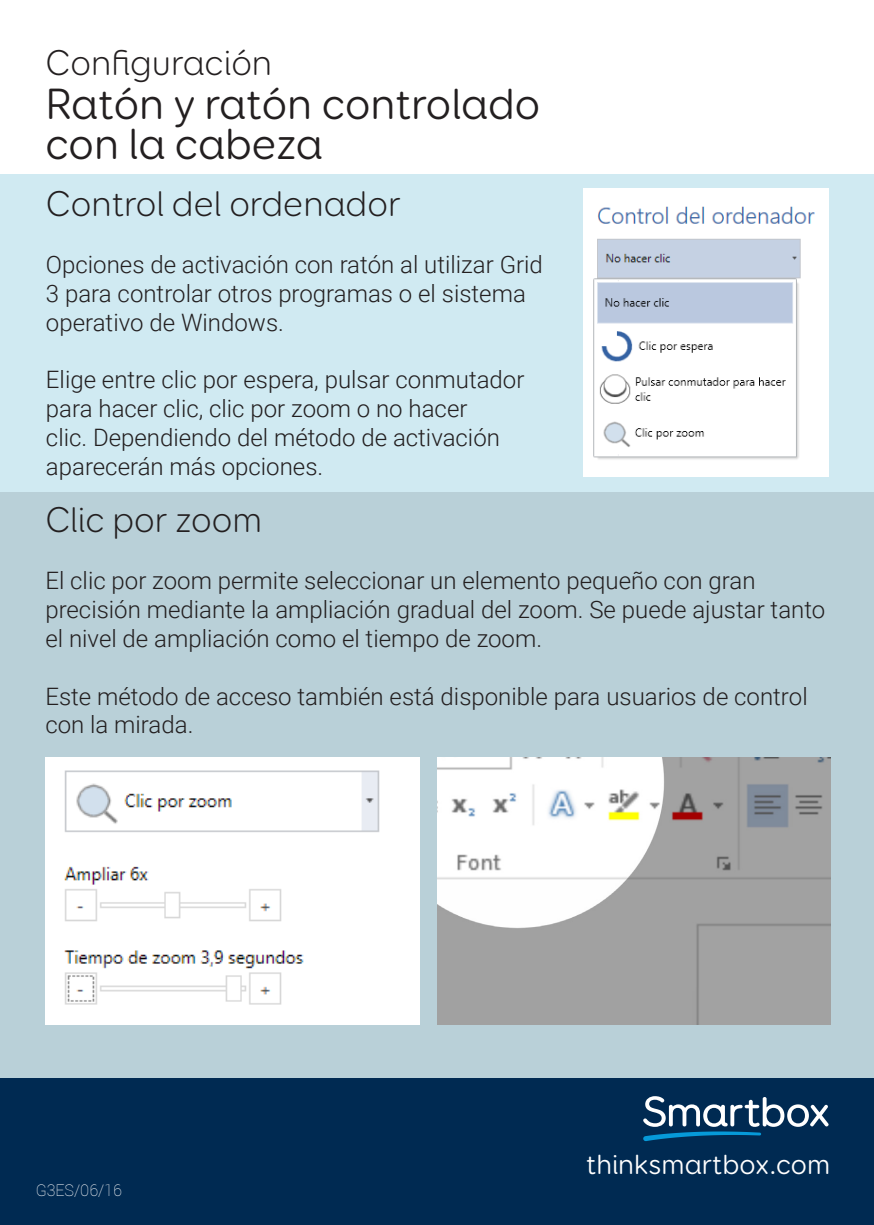
<style>
.page{position:relative;width:874px;height:1225px;background:#fff}
.page>*{position:absolute;margin:0;border:0;box-sizing:border-box;transform-origin:0 0}
.t1{font:44px/40px "Booster Next FY";color:#231f20}
.Para{font:300 36px "Booster Next FY";color:#231f20}
.t2{font:28px "Booster Next FY";color:#fff}
.Para-2{font:300 24px/28.8px "Roboto";color:#231f20}
.Para-3{font:100 16px "Roboto";color:#fff}
</style>
<div class="page">
<div style="left:0;top:492px;width:873px;height:586px;background:#b9d0d8"></div>
<div style="left:0;top:174px;width:873px;height:318px;background:#d0eaf2"></div>
<div style="left:0;top:1078px;width:873px;height:147px;background:#002a52"></div>
<svg style="left:643px;top:1096px;width:185px;height:45px"></svg>
<img style="left:583px;top:189px;width:244px;height:288px">
<img style="left:46px;top:757px;width:374px;height:267px">
<img style="left:437px;top:757px;width:392px;height:267px">
<p class="Para" style="left:46px;top:41px;width:228px">Configuración</p>
<p class="t1" style="left:45px;top:84px;width:496px">Ratón y ratón controlado con la cabeza</p>
<p class="Para" style="left:46px;top:182px;width:356px">Control del ordenador</p>
<p class="Para-2" style="left:46px;top:249px;width:498px">Opciones de activación con ratón al utilizar Grid<br>3 para controlar otros programas o el sistema operativo de Windows.</p>
<p class="Para-2" style="left:46px;top:364px;width:480px">Elige entre clic por espera, pulsar conmutador para hacer clic, clic por zoom o no hacer<br>clic. Dependiendo del método de activación aparecerán más opciones.</p>
<p class="Para" style="left:45px;top:498px;width:218px">Clic por zoom</p>
<p class="Para-2" style="left:45px;top:565px;width:781px">El clic por zoom permite seleccionar un elemento pequeño con gran precisión mediante la ampliación gradual del zoom. Se puede ajustar tanto el nivel de ampliación como el tiempo de zoom.</p>
<p class="Para-2" style="left:45px;top:681px;width:763px">Este método de acceso también está disponible para usuarios de control con la mirada.</p>
<p class="Para-3" style="left:36px;top:1179px;width:87px">G3ES/06/16</p>
<p class="t2" style="left:586px;top:1147px;width:245px">thinksmartbox.com</p>
</div>
